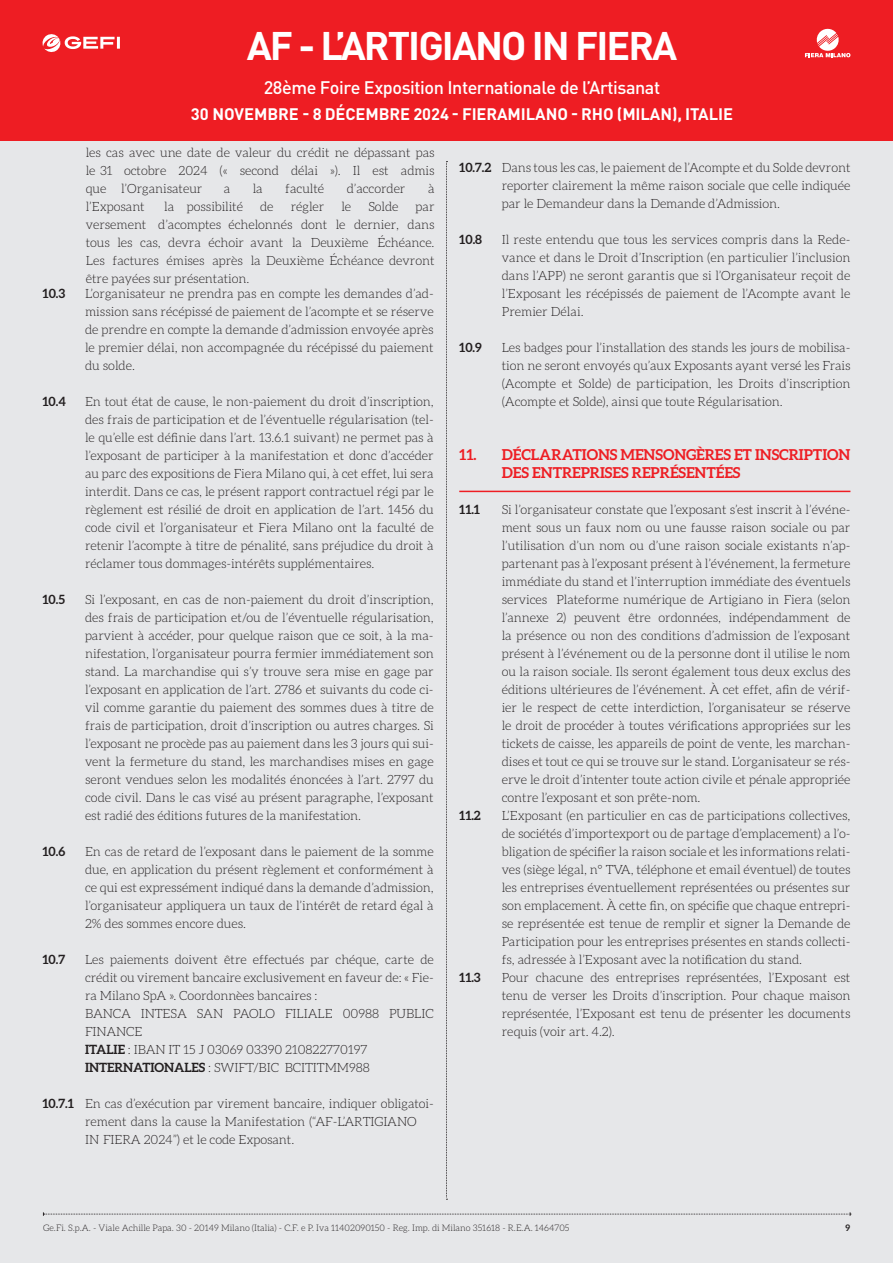
<style>
.page{position:relative;width:893px;height:1263px;background:#e6e7e9}
.page>*{position:absolute;margin:0;border:0;box-sizing:border-box;transform-origin:0 0}
.t1{font:700 39.45px "DIN Pro";letter-spacing:-.05em;color:#fff}
.t2{font:500 18px "DIN Pro";letter-spacing:-.025em;color:#fff}
.t3{font:700 16.5px "DIN Pro";letter-spacing:-.005em;color:#fff}
.t4{font:700 15px/18px "Aleo";letter-spacing:-.005em;color:#ee1d23}
.t5{font:300 12.75px/18px "Aleo";letter-spacing:-.005em;color:#231f20;text-align:justify}
.t6{font:700 12.75px "Aleo";letter-spacing:-.005em;color:#231f20}
.t7{font:300 9px "Aleo";color:#231f20}
.t8{font:700 9px "Aleo";color:#231f20}
.s1{font-weight:700}
</style>
<div class="page">
<div style="left:0;top:0;width:893px;height:140px;background:#ee1d23"></div>
<svg style="left:43px;top:1212px;width:808px;height:4px"></svg>
<svg style="left:446px;top:161px;width:1px;height:1039px"></svg>
<svg style="left:42px;top:34px;width:78px;height:18px"></svg>
<svg style="left:805px;top:28px;width:45px;height:29px"></svg>
<hr style="left:459px;top:491px;width:391px;height:1px;background:#ee1d23">
<h1 class="t1" style="left:247px;top:13px;width:432px">AF - L’ARTIGIANO IN FIERA</h1>
<h2 class="t2" style="left:264px;top:73px;width:398px">28ème Foire Exposition Internationale de l’Artisanat</h2>
<p class="t3" style="left:191px;top:101px;width:543px">30 NOVEMBRE - 8 DÉCEMBRE 2024 - FIERAMILANO - RHO (MILAN), ITALIE</p>
<p class="t5" style="left:86px;top:144px;width:350px">les cas avec une date de valeur du crédit ne dépassant pas le 31 octobre 2024 (« second délai »). Il est admis que l’Organisateur</p>
<p class="t5" style="left:224px;top:180px;width:8px">a</p>
<p class="t5" style="left:253px;top:180px;width:12px">la</p>
<p class="t5" style="left:285px;top:180px;width:40px">faculté</p>
<p class="t5" style="left:347px;top:180px;width:60px">d’accorder</p>
<p class="t5" style="left:428px;top:180px;width:8px">à</p>
<p class="t5" style="left:86px;top:198px;width:61px">l’Exposant</p>
<p class="t5" style="left:164px;top:198px;width:80px">la possibilité</p>
<p class="t5" style="left:260px;top:198px;width:15px">de</p>
<p class="t5" style="left:291px;top:198px;width:35px">régler</p>
<p class="t5" style="left:341px;top:198px;width:11px">le</p>
<p class="t5" style="left:368px;top:198px;width:32px">Solde</p>
<p class="t5" style="left:86px;top:198px;width:350px;text-indent:330px">par versement d’acomptes échelonnés dont le dernier, dans tous les cas, devra échoir avant la Deuxième Échéance.<br>Les factures émises après la Deuxième Échéance devront être payées sur présentation.</p>
<p class="t6" style="left:43px;top:285px;width:24px">10.3</p>
<p class="t5" style="left:85px;top:285px;width:350px">L’organisateur ne prendra pas en compte les demandes d’ad&shy;mission sans récépissé de paiement de l’acompte et se réserve de prendre en compte la demande d’admission envoyée après le premier délai, non accompagnée du récépissé du paiement du solde.</p>
<p class="t6" style="left:43px;top:393px;width:25px">10.4</p>
<p class="t5" style="left:85px;top:393px;width:350px">En tout état de cause, le non-paiement du droit d’inscription, des frais de participation et de l’éventuelle régularisation (tel&shy;le qu’elle est définie dans l’art. 13.6.1 suivant) ne permet pas à l’exposant de participer à la manifestation et donc d’accéder au parc des expositions de Fiera Milano qui, à cet effet, lui sera interdit. Dans ce cas, le présent rapport contractuel régi par le règlement est résilié de droit en application de l’art. 1456 du code civil et l’organisateur et Fiera Milano ont la faculté de retenir l’acompte à titre de pénalité, sans préjudice du droit à réclamer tous dommages-intérêts supplémentaires.</p>
<p class="t6" style="left:43px;top:591px;width:24px">10.5</p>
<p class="t5" style="left:85px;top:591px;width:350px">Si l’exposant, en cas de non-paiement du droit d’inscription, des frais de participation et/ou de l’éventuelle régularisation, parvient à accéder, pour quelque raison que ce soit, à la ma&shy;nifestation, l’organisateur pourra fermier immédiatement son stand. La marchandise qui s’y trouve sera mise en gage par l’exposant en application de l’art. 2786 et suivants du code ci&shy;vil comme garantie du paiement des sommes dues à titre de frais de participation, droit d’inscription ou autres charges. Si l’exposant ne procède pas au paiement dans les 3 jours qui sui&shy;vent la fermeture du stand, les marchandises mises en gage seront vendues selon les modalités énoncées à l’art. 2797 du code civil. Dans le cas visé au présent paragraphe, l’exposant est radié des éditions futures de la manifestation.</p>
<p class="t6" style="left:43px;top:844px;width:24px">10.6</p>
<p class="t5" style="left:85px;top:843px;width:350px">En cas de retard de l’exposant dans le paiement de la somme due, en application du présent règlement et conformément à ce qui est expressément indiqué dans la demande d’admission, l’organisateur appliquera un taux de l’intérêt de retard égal à 2% des sommes encore dues.</p>
<p class="t6" style="left:43px;top:952px;width:24px">10.7</p>
<p class="t5" style="left:85px;top:951px;width:350px;text-align:left">Les paiements doivent être effectués par chéque, carte de crédit ou virement bancaire exclusivement en faveur de: « Fie&shy;ra Milano SpA ». Coordonnèes bancaires :<br>BANCA INTESA SAN PAOLO FILIALE 00988 PUBLIC FINANCE<br><span class="s1">ITALIE</span> : IBAN IT 15 J 03069 03390 210822770197<br><span class="s1">INTERNATIONALES</span> : SWIFT/BIC BCITITMM988</p>
<p class="t5" style="left:85px;top:1095px;width:350px;text-align:left;text-indent:-43px"><span class="s1">10.7.1</span> En cas d’exécution par virement bancaire, indiquer obligatoi&shy;rement dans la cause la Manifestation (“AF-L’ARTIGIANO<br>IN FIERA 2024”) et le code Exposant.</p>
<p class="t5" style="left:502px;top:159px;width:350px;text-indent:-43px"><span class="s1">10.7.2</span> Dans tous les cas, le paiement de l’Acompte et du Solde devront reporter clairement la même raison sociale que celle indiquée par le Demandeur dans la Demande d’Admission.</p>
<p class="t6" style="left:459px;top:231px;width:24px">10.8</p>
<p class="t5" style="left:502px;top:231px;width:350px">Il reste entendu que tous les services compris dans la Rede&shy;vance et dans le Droit d’Inscription (en particulier l’inclusion dans l’APP) ne seront garantis que si l’Organisateur reçoit de l’Exposant les récépissés de paiement de l’Acompte avant le Premier Délai.</p>
<p class="t6" style="left:459px;top:339px;width:24px">10.9</p>
<p class="t5" style="left:502px;top:339px;width:350px">Les badges pour l’installation des stands les jours de mobilisa&shy;tion ne seront envoyés qu’aux Exposants ayant versé les Frais (Acompte et Solde) de participation, les Droits d’inscription (Acompte et Solde), ainsi que toute Régularisation.</p>
<p class="t4" style="left:502px;top:446px;width:350px;text-indent:-43px">11. DÉCLARATIONS MENSONGÈRES ET INSCRIPTION<br>DES ENTREPRISES REPRÉSENTÉES</p>
<p class="t6" style="left:459px;top:501px;width:22px">11.1</p>
<p class="t5" style="left:502px;top:501px;width:350px">Si l’organisateur constate que l’exposant s’est inscrit à l’événe&shy;ment sous un faux nom ou une fausse raison sociale ou par l’utilisation d’un nom ou d’une raison sociale existants n’ap&shy;partenant pas à l’exposant présent à l’événement, la fermeture immédiate du stand et l’interruption immédiate des éventuels services Plateforme numérique de Artigiano in Fiera (selon l’annexe 2) peuvent être ordonnées, indépendamment de la présence ou non des conditions d’admission de l’exposant présent à l’événement ou de la personne dont il utilise le nom ou la raison sociale. Ils seront également tous deux exclus des éditions ultérieures de l’événement. À cet effet, afin de vérif&shy;ier le respect de cette interdiction, l’organisateur se réserve le droit de procéder à toutes vérifications appropriées sur les tickets de caisse, les appareils de point de vente, les marchan&shy;dises et tout ce qui se trouve sur le stand. L’organisateur se rés&shy;erve le droit d’intenter toute action civile et pénale appropriée contre l’exposant et son prête-nom.</p>
<p class="t6" style="left:459px;top:807px;width:23px">11.2</p>
<p class="t5" style="left:502px;top:807px;width:350px">L’Exposant (en particulier en cas de participations collectives, de sociétés d’importexport ou de partage d’emplacement) a l’o&shy;bligation de spécifier la raison sociale et les informations relati&shy;ves (siège légal, n° TVA, téléphone et email éventuel) de toutes les entreprises éventuellement représentées ou présentes sur son emplacement. À cette fin, on spécifie que chaque entrepri&shy;se représentée est tenue de remplir et signer la Demande de Participation pour les entreprises présentes en stands collecti&shy;fs, adressée à l’Exposant avec la notification du stand.</p>
<p class="t6" style="left:459px;top:969px;width:23px">11.3</p>
<p class="t5" style="left:502px;top:969px;width:350px">Pour chacune des entreprises représentées, l’Exposant est tenu de verser les Droits d’inscription. Pour chaque maison représentée, l’Exposant est tenu de présenter les documents requis (voir art. 4.2).</p>
<p class="t7" style="left:43px;top:1222px;width:528px">Ge.Fi. S.p.A. - Viale Achille Papa. 30 - 20149 Milano (Italia) - C.F. e P. Iva 11402090150 - Reg. Imp. di Milano 351618 - R.E.A. 1464705</p>
<p class="t8" style="left:846px;top:1222px;width:6px">9</p>
</div>
